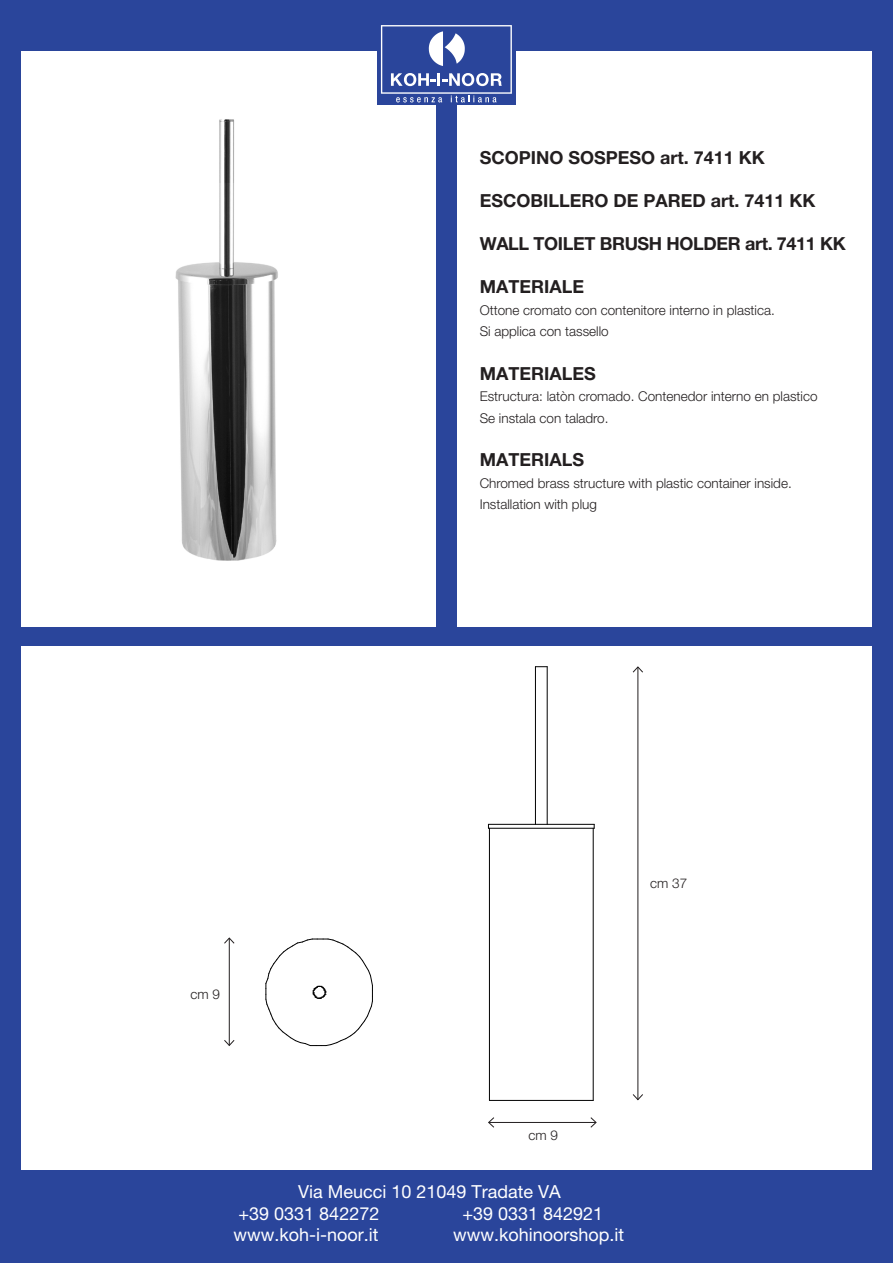
<style>
.page{position:relative;width:893px;height:1263px;background:#2a459b}
.page>*{position:absolute;margin:0;border:0;box-sizing:border-box;transform-origin:0 0}
.t1{font:18px/21.6px "Helvetica Neue LT Pro";color:#fff}
.t2{font:700 18px "Helvetica Neue LT Pro";color:#231f20}
.t3{font:700 18px "Helvetica Neue LT Pro";letter-spacing:-.02em;color:#231f20}
.t4{font:300 13.5px "Helvetica Neue LT Pro";color:#231f20}
</style>
<div class="page">
<div style="left:21px;top:646px;width:851px;height:523px;background:#fff"></div>
<div style="left:457px;top:51px;width:415px;height:575px;background:#fff"></div>
<div style="left:21px;top:51px;width:415px;height:575px;background:#fff"></div>
<img style="left:175px;top:119px;width:103px;height:442px">
<hr style="left:488px;top:828px;width:106px;height:1px;background:#000">
<hr style="left:488px;top:824px;width:106px;height:1px;background:#000">
<hr style="left:489px;top:1100px;width:104px;height:1px;background:#000">
<hr style="left:593px;top:828px;width:1px;height:272px;background:#000">
<hr style="left:489px;top:828px;width:1px;height:272px;background:#000">
<svg style="left:535px;top:666px;width:12px;height:1px"></svg>
<hr style="left:547px;top:667px;width:1px;height:157px;background:#000">
<hr style="left:535px;top:667px;width:1px;height:157px;background:#000">
<svg style="left:265px;top:938px;width:108px;height:109px"></svg>
<hr style="left:489px;top:1122px;width:107px;height:1px;background:#231f20">
<svg style="left:488px;top:1117px;width:6px;height:11px"></svg>
<svg style="left:590px;top:1117px;width:7px;height:11px"></svg>
<hr style="left:229px;top:938px;width:1px;height:107px;background:#231f20">
<svg style="left:224px;top:1039px;width:11px;height:7px"></svg>
<svg style="left:224px;top:937px;width:11px;height:7px"></svg>
<hr style="left:637px;top:667px;width:1px;height:433px;background:#231f20">
<svg style="left:632px;top:1093px;width:11px;height:8px"></svg>
<svg style="left:632px;top:666px;width:11px;height:7px"></svg>
<div style="left:377px;top:21px;width:139px;height:84px;background:#2a459b"></div>
<svg style="left:381px;top:25px;width:131px;height:77px"></svg>
<p class="t2" style="left:480px;top:146px;width:287px">SCOPINO SOSPESO art. 7411 KK</p>
<p class="t2" style="left:480px;top:189px;width:337px">ESCOBILLERO DE PARED art. 7411 KK</p>
<p class="t3" style="left:480px;top:232px;width:368px">WALL TOILET BRUSH HOLDER art. 7411 KK</p>
<p class="t2" style="left:480px;top:276px;width:106px">MATERIALE</p>
<p class="t4" style="left:480px;top:302px;width:297px">Ottone cromato con contenitore interno in plastica.</p>
<p class="t4" style="left:480px;top:323px;width:131px">Si applica con tassello</p>
<p class="t2" style="left:480px;top:362px;width:117px">MATERIALES</p>
<p class="t4" style="left:480px;top:388px;width:339px">Estructura: latòn cromado. Contenedor interno en plastico</p>
<p class="t4" style="left:480px;top:410px;width:130px">Se instala con taladro.</p>
<p class="t2" style="left:480px;top:448px;width:106px">MATERIALS</p>
<p class="t4" style="left:480px;top:475px;width:314px">Chromed brass structure with plastic container inside.</p>
<p class="t4" style="left:480px;top:496px;width:119px">Installation with plug</p>
<p class="t4" style="left:190px;top:986px;width:31px">cm 9</p>
<p class="t4" style="left:650px;top:875px;width:39px">cm 37</p>
<p class="t4" style="left:528px;top:1127px;width:31px">cm 9</p>
<h1 class="t1" style="left:238px;top:1180px;width:324px;text-indent:60px">Via Meucci 10 21049 Tradate VA +39 0331 842272</h1>
<h1 class="t1" style="left:462px;top:1202px;width:142px">+39 0331 842921</h1>
<h1 class="t1" style="left:233px;top:1224px;width:146px">www.koh-i-noor.it</h1>
<h1 class="t1" style="left:453px;top:1224px;width:172px">www.kohinoorshop.it</h1>
</div>
